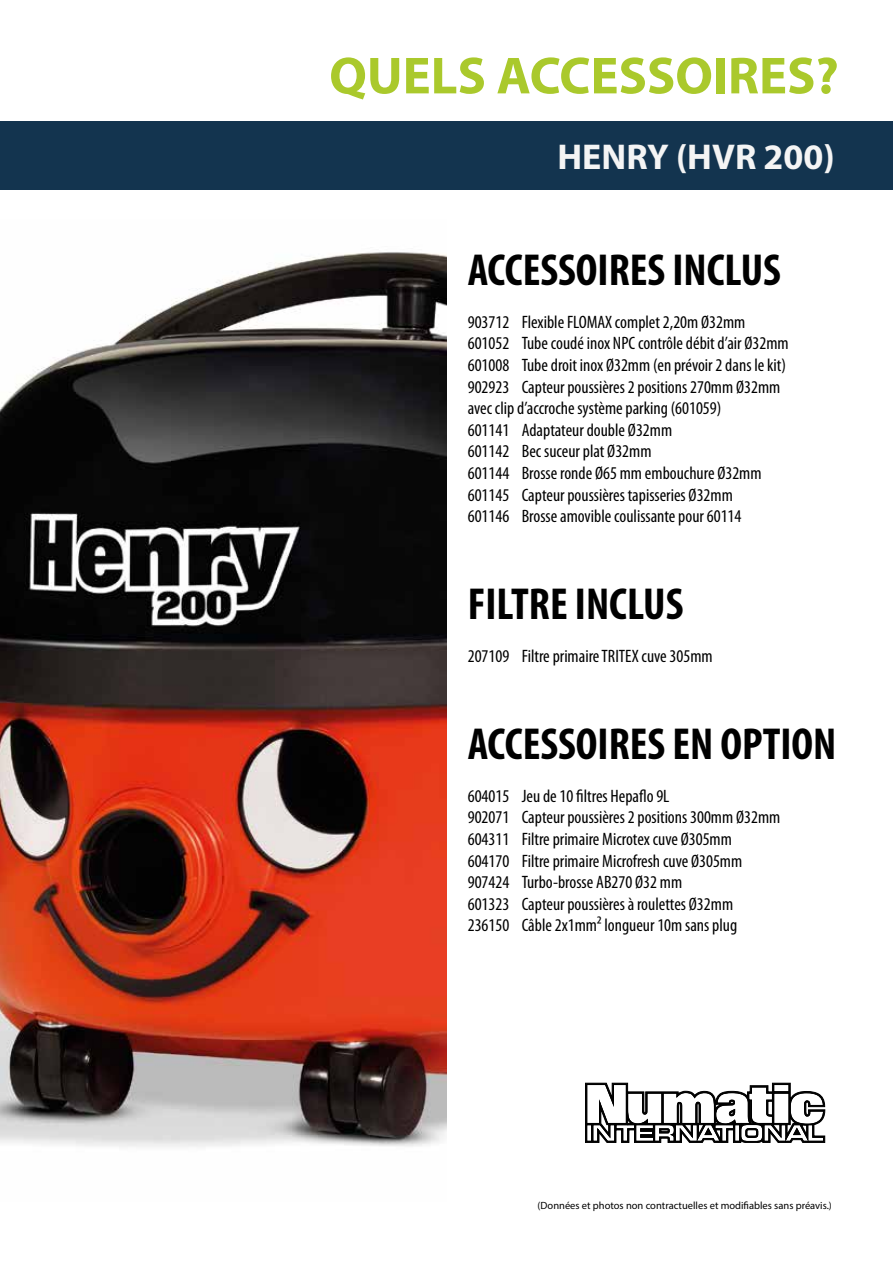
<style>
.page{position:relative;width:893px;height:1263px;background:#fff}
.page>*{position:absolute;margin:0;border:0;box-sizing:border-box;transform-origin:0 0}
.t1{font:700 52.5px "Myriad Pro";color:#aac92c}
.t2{font:700 condensed 45px "Myriad Pro";color:#000}
.t3{font:700 36px "Myriad Pro";color:#f4f4f4}
.t4{font:condensed 18px/21.6px "Myriad Pro";color:#000}
.t5{font:10.5px "Myriad Pro";color:#000}
</style>
<div class="page">
<div style="left:0;top:121px;width:893px;height:68px;background:#13344f"></div>
<img style="left:0;top:252px;width:446px;height:895px">
<svg style="left:585px;top:1083px;width:240px;height:60px"></svg>
<h1 class="t1" style="left:329px;top:41px;width:511px">QUELS ACCESSOIRES?</h1>
<h3 class="t3" style="left:557px;top:133px;width:279px">HENRY (HVR 200)</h3>
<h2 class="t2" style="left:468px;top:242px;width:315px">ACCESSOIRES INCLUS</h2>
<p class="t4" style="left:468px;top:311px;width:322px">903712 Flexible FLOMAX complet 2,20m Ø32mm 601052 Tube coudé inox NPC contrôle débit d’air Ø32mm 601008 Tube droit inox Ø32mm (en prévoir 2 dans le kit)<br>902923 Capteur poussières 2 positions 270mm Ø32mm avec clip d’accroche système parking (601059)<br>601141 Adaptateur double Ø32mm<br>601142 Bec suceur plat Ø32mm<br>601144 Brosse ronde Ø65 mm embouchure Ø32mm 601145 Capteur poussières tapisseries Ø32mm<br>601146 Brosse amovible coulissante pour 60114</p>
<h2 class="t2" style="left:468px;top:576px;width:217px">FILTRE INCLUS</h2>
<p class="t4" style="left:468px;top:645px;width:246px">207109 Filtre primaire TRITEX cuve 305mm</p>
<h2 class="t2" style="left:468px;top:716px;width:370px">ACCESSOIRES EN OPTION</h2>
<p class="t4" style="left:468px;top:785px;width:314px">604015 Jeu de 10 filtres Hepaflo 9L<br>902071 Capteur poussières 2 positions 300mm Ø32mm 604311 Filtre primaire Microtex cuve Ø305mm<br>604170 Filtre primaire Microfresh cuve Ø305mm 907424 Turbo-brosse AB270 Ø32 mm<br>601323 Capteur poussières à roulettes Ø32mm<br>236150 Câble 2x1mm² longueur 10m sans plug</p>
<p class="t5" style="left:538px;top:1199px;width:296px">(Données et photos non contractuelles et modifiables sans préavis.)</p>
</div>
